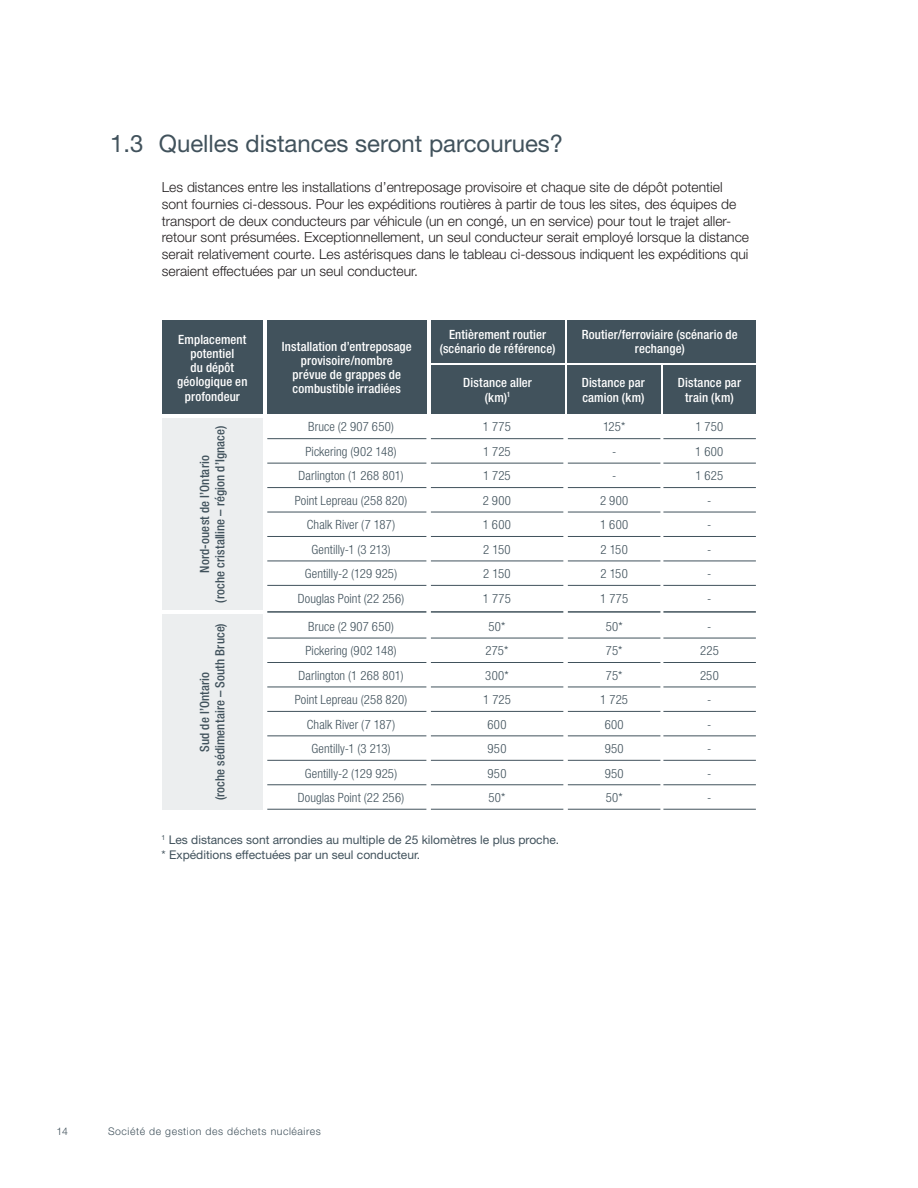
<style>
.page{position:relative;width:918px;height:1188px;background:#fff}
.page>*{position:absolute;margin:0;border:0;box-sizing:border-box;transform-origin:0 0}
.Alphabet_heading{font:24px "Helvetica Neue LT Std";color:#41525c}
.First_para{font:300 13.8px/16.6px "Helvetica Neue LT Std";color:#231f20}
._3_0_Tables_-_Text{font:300 condensed 12.75px "Helvetica Neue LT Std";letter-spacing:.01em;color:#41525c}
._3_0_Tables_-_Titles{font:500 condensed 12.75px/14.2px "Helvetica Neue LT Std";letter-spacing:.01em;color:#fff;text-align:center}
._3_0_Tables_-_Text-2{font:500 condensed 12.75px "Helvetica Neue LT Std";letter-spacing:.01em;color:#41525c}
.t1{font:12px/14.4px "Helvetica Neue LT Std";color:#41525c}
.t2{font:300 10.5px "Helvetica Neue LT Std";letter-spacing:.055em;color:#41525c}
</style>
<div class="page">
<div style="left:162px;top:321px;width:101px;height:93px;background:#41525c"></div>
<div style="left:431px;top:321px;width:133px;height:42px;background:#41525c"></div>
<div style="left:431px;top:366px;width:133px;height:48px;background:#41525c"></div>
<div style="left:567px;top:366px;width:94px;height:48px;background:#41525c"></div>
<div style="left:663px;top:366px;width:93px;height:48px;background:#41525c"></div>
<div style="left:567px;top:321px;width:189px;height:42px;background:#41525c"></div>
<div style="left:267px;top:321px;width:159px;height:93px;background:#41525c"></div>
<div style="left:162px;top:419px;width:101px;height:191px;background:#eceeef"></div>
<div style="left:162px;top:614px;width:101px;height:195px;background:#eceeef"></div>
<hr style="left:267px;top:536px;width:489px;height:1px;background:#41525c">
<hr style="left:267px;top:736px;width:489px;height:1px;background:#41525c">
<hr style="left:267px;top:463px;width:489px;height:1px;background:#41525c">
<hr style="left:267px;top:662px;width:489px;height:1px;background:#41525c">
<hr style="left:267px;top:438px;width:489px;height:1px;background:#41525c">
<hr style="left:267px;top:638px;width:489px;height:1px;background:#41525c">
<hr style="left:267px;top:611px;width:489px;height:2px;background:#41525c">
<hr style="left:267px;top:809px;width:489px;height:1px;background:#41525c">
<hr style="left:267px;top:512px;width:489px;height:1px;background:#41525c">
<hr style="left:267px;top:711px;width:489px;height:1px;background:#41525c">
<hr style="left:267px;top:585px;width:489px;height:1px;background:#41525c">
<hr style="left:267px;top:785px;width:489px;height:1px;background:#41525c">
<hr style="left:267px;top:561px;width:489px;height:1px;background:#41525c">
<hr style="left:267px;top:760px;width:489px;height:1px;background:#41525c">
<hr style="left:267px;top:487px;width:489px;height:1px;background:#41525c">
<hr style="left:267px;top:687px;width:489px;height:1px;background:#41525c">
<div style="left:426px;top:419px;width:5px;height:400px;background:#fff"></div>
<div style="left:563px;top:419px;width:5px;height:400px;background:#fff"></div>
<hr style="left:660px;top:419px;width:3px;height:400px;background:#fff">
<p class="Alphabet_heading" style="left:110px;top:129px;width:455px">1.3 Quelles distances seront parcourues?</p>
<p class="First_para" style="left:162px;top:179px;width:589px">Les distances entre les installations d’entreposage provisoire et chaque site de dépôt potentiel sont fournies ci-dessous. Pour les expéditions routières à partir de tous les sites, des équipes de transport de deux conducteurs par véhicule (un en congé, un en service) pour tout le trajet aller&shy;retour sont présumées. Exceptionnellement, un seul conducteur serait employé lorsque la distance serait relativement courte. Les astérisques dans le tableau ci-dessous indiquent les expéditions qui seraient effectuées par un seul conducteur.</p>
<p class="_3_0_Tables_-_Titles" style="left:177px;top:332px;width:72px">Emplacement potentiel<br>du dépôt géologique en profondeur</p>
<p class="_3_0_Tables_-_Titles" style="left:282px;top:339px;width:132px">Installation d’entreposage provisoire/nombre<br>prévue de grappes de combustible irradiées</p>
<p class="_3_0_Tables_-_Titles" style="left:440px;top:327px;width:117px">Entièrement routier (scénario de référence)</p>
<p class="_3_0_Tables_-_Titles" style="left:582px;top:327px;width:157px">Routier/ferroviaire (scénario de rechange)</p>
<p class="_3_0_Tables_-_Titles" style="left:463px;top:376px;width:70px">Distance aller (km)<sup>1</sup></p>
<p class="_3_0_Tables_-_Titles" style="left:582px;top:376px;width:65px;text-align:left">Distance par camion (km)</p>
<p class="_3_0_Tables_-_Titles" style="left:678px;top:376px;width:65px">Distance par train (km)</p>
<p class="_3_0_Tables_-_Text" style="left:483px;top:420px;width:29px">1 775</p>
<p class="_3_0_Tables_-_Text" style="left:483px;top:444px;width:29px">1 725</p>
<p class="_3_0_Tables_-_Text" style="left:483px;top:469px;width:29px">1 725</p>
<p class="_3_0_Tables_-_Text" style="left:483px;top:493px;width:30px">2 900</p>
<p class="_3_0_Tables_-_Text" style="left:483px;top:518px;width:30px">1 600</p>
<p class="_3_0_Tables_-_Text" style="left:483px;top:542px;width:29px">2 150</p>
<p class="_3_0_Tables_-_Text" style="left:483px;top:567px;width:29px">2 150</p>
<p class="_3_0_Tables_-_Text" style="left:483px;top:591px;width:29px">1 775</p>
<p class="_3_0_Tables_-_Text" style="left:489px;top:619px;width:19px">50*</p>
<p class="_3_0_Tables_-_Text" style="left:486px;top:644px;width:24px">275*</p>
<p class="_3_0_Tables_-_Text" style="left:485px;top:668px;width:25px">300*</p>
<p class="_3_0_Tables_-_Text" style="left:483px;top:692px;width:29px">1 725</p>
<p class="_3_0_Tables_-_Text" style="left:488px;top:717px;width:21px">600</p>
<p class="_3_0_Tables_-_Text" style="left:488px;top:741px;width:20px">950</p>
<p class="_3_0_Tables_-_Text" style="left:488px;top:766px;width:20px">950</p>
<p class="_3_0_Tables_-_Text" style="left:489px;top:790px;width:19px">50*</p>
<p class="_3_0_Tables_-_Text" style="left:308px;top:420px;width:87px">Bruce (2 907 650)</p>
<p class="_3_0_Tables_-_Text" style="left:305px;top:444px;width:93px">Pickering (902 148)</p>
<p class="_3_0_Tables_-_Text" style="left:298px;top:469px;width:107px">Darlington (1 268 801)</p>
<p class="_3_0_Tables_-_Text" style="left:295px;top:493px;width:114px">Point Lepreau (258 820)</p>
<p class="_3_0_Tables_-_Text" style="left:307px;top:518px;width:90px">Chalk River (7 187)</p>
<p class="_3_0_Tables_-_Text" style="left:312px;top:542px;width:81px">Gentilly-1 (3 213)</p>
<p class="_3_0_Tables_-_Text" style="left:305px;top:567px;width:94px">Gentilly-2 (129 925)</p>
<p class="_3_0_Tables_-_Text" style="left:298px;top:591px;width:108px">Douglas Point (22 256)</p>
<p class="_3_0_Tables_-_Text" style="left:308px;top:619px;width:87px">Bruce (2 907 650)</p>
<p class="_3_0_Tables_-_Text" style="left:305px;top:644px;width:93px">Pickering (902 148)</p>
<p class="_3_0_Tables_-_Text" style="left:298px;top:668px;width:107px">Darlington (1 268 801)</p>
<p class="_3_0_Tables_-_Text" style="left:295px;top:692px;width:114px">Point Lepreau (258 820)</p>
<p class="_3_0_Tables_-_Text" style="left:307px;top:717px;width:90px">Chalk River (7 187)</p>
<p class="_3_0_Tables_-_Text" style="left:312px;top:741px;width:81px">Gentilly-1 (3 213)</p>
<p class="_3_0_Tables_-_Text" style="left:305px;top:766px;width:94px">Gentilly-2 (129 925)</p>
<p class="_3_0_Tables_-_Text" style="left:298px;top:790px;width:108px">Douglas Point (22 256)</p>
<p class="_3_0_Tables_-_Text" style="left:603px;top:420px;width:24px">125*</p>
<p class="_3_0_Tables_-_Text" style="left:612px;top:444px;width:6px">-</p>
<p class="_3_0_Tables_-_Text" style="left:612px;top:469px;width:6px">-</p>
<p class="_3_0_Tables_-_Text" style="left:600px;top:493px;width:30px">2 900</p>
<p class="_3_0_Tables_-_Text" style="left:600px;top:518px;width:30px">1 600</p>
<p class="_3_0_Tables_-_Text" style="left:601px;top:542px;width:29px">2 150</p>
<p class="_3_0_Tables_-_Text" style="left:601px;top:567px;width:29px">2 150</p>
<p class="_3_0_Tables_-_Text" style="left:600px;top:591px;width:29px">1 775</p>
<p class="_3_0_Tables_-_Text" style="left:606px;top:619px;width:19px">50*</p>
<p class="_3_0_Tables_-_Text" style="left:606px;top:644px;width:18px">75*</p>
<p class="_3_0_Tables_-_Text" style="left:606px;top:668px;width:18px">75*</p>
<p class="_3_0_Tables_-_Text" style="left:600px;top:692px;width:29px">1 725</p>
<p class="_3_0_Tables_-_Text" style="left:605px;top:717px;width:21px">600</p>
<p class="_3_0_Tables_-_Text" style="left:605px;top:741px;width:20px">950</p>
<p class="_3_0_Tables_-_Text" style="left:605px;top:766px;width:20px">950</p>
<p class="_3_0_Tables_-_Text" style="left:606px;top:790px;width:19px">50*</p>
<p class="_3_0_Tables_-_Text" style="left:695px;top:420px;width:29px">1 750</p>
<p class="_3_0_Tables_-_Text" style="left:695px;top:444px;width:30px">1 600</p>
<p class="_3_0_Tables_-_Text" style="left:695px;top:469px;width:29px">1 625</p>
<p class="_3_0_Tables_-_Text" style="left:707px;top:493px;width:6px">-</p>
<p class="_3_0_Tables_-_Text" style="left:707px;top:518px;width:6px">-</p>
<p class="_3_0_Tables_-_Text" style="left:707px;top:542px;width:6px">-</p>
<p class="_3_0_Tables_-_Text" style="left:707px;top:567px;width:6px">-</p>
<p class="_3_0_Tables_-_Text" style="left:707px;top:591px;width:6px">-</p>
<p class="_3_0_Tables_-_Text" style="left:707px;top:619px;width:6px">-</p>
<p class="_3_0_Tables_-_Text" style="left:700px;top:644px;width:20px">225</p>
<p class="_3_0_Tables_-_Text" style="left:700px;top:668px;width:20px">250</p>
<p class="_3_0_Tables_-_Text" style="left:707px;top:692px;width:6px">-</p>
<p class="_3_0_Tables_-_Text" style="left:707px;top:717px;width:6px">-</p>
<p class="_3_0_Tables_-_Text" style="left:707px;top:741px;width:6px">-</p>
<p class="_3_0_Tables_-_Text" style="left:707px;top:766px;width:6px">-</p>
<p class="_3_0_Tables_-_Text" style="left:707px;top:790px;width:6px">-</p>
<p class="_3_0_Tables_-_Text-2" style="left:212px;top:603px;width:178px;rotate:-90deg">(roche cristalline – région d’Ignace)</p>
<p class="_3_0_Tables_-_Text-2" style="left:197px;top:573px;width:119px;rotate:-90deg">Nord-ouest de l’Ontario</p>
<p class="_3_0_Tables_-_Text-2" style="left:212px;top:800px;width:179px;rotate:-90deg">(roche sédimentaire – South Bruce)</p>
<p class="_3_0_Tables_-_Text-2" style="left:197px;top:752px;width:82px;rotate:-90deg">Sud de l’Ontario</p>
<p class="t1" style="left:162px;top:833px;width:399px"><sup>1</sup> Les distances sont arrondies au multiple de 25 kilomètres le plus proche. * Expéditions effectuées par un seul conducteur.</p>
<p class="t2" style="left:56px;top:1125px;width:13px">14</p>
<p class="t2" style="left:108px;top:1125px;width:214px">Société de gestion des déchets nucléaires</p>
</div>
